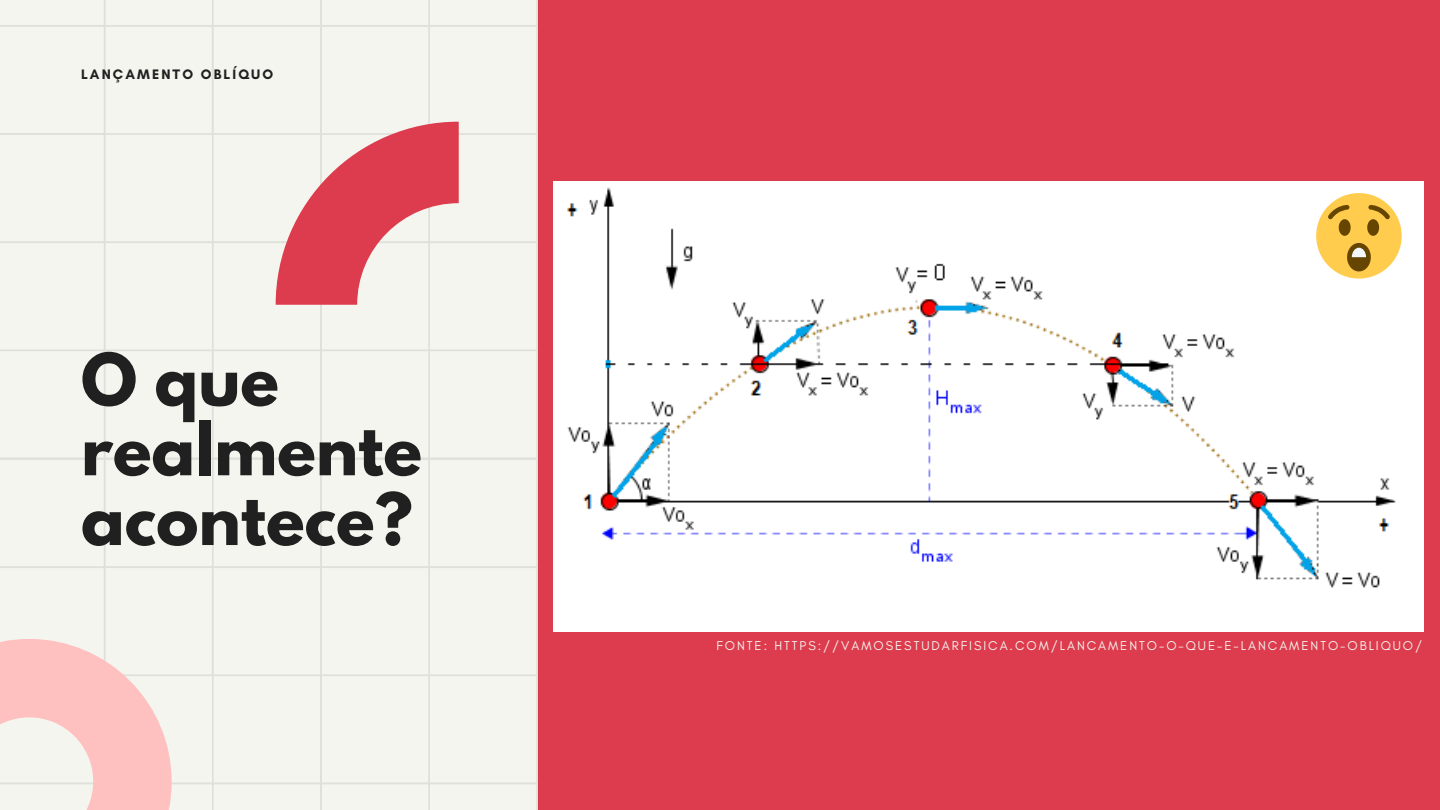
<style>
.page{position:relative;width:1440px;height:810px;background:#fff}
.page>*{position:absolute;margin:0;border:0;box-sizing:border-box;transform-origin:0 0}
.t1{font:700 64px/69.8px "League Spartan";color:#202020}
.t2{font:700 14px "Glacial Indifference";letter-spacing:.15em;color:#202020}
.t3{font:13px "Glacial Indifference";letter-spacing:.15em;color:#f5f5ef}
</style>
<div class="page">
<div style="left:538px;top:0;width:902px;height:810px;background:#dc3c4d"></div>
<div style="left:0;top:0;width:538px;height:458px;background:#f5f5ef"></div>
<div style="left:0;top:458px;width:538px;height:352px;background:#f5f5ef"></div>
<svg style="left:276px;top:122px;width:183px;height:183px"></svg>
<svg style="left:0;top:639px;width:172px;height:171px;fill:#ffc0c0"></svg>
<div style="left:553px;top:181px;width:870px;height:450px;background:#fff"></div>
<div style="left:1316px;top:193px;width:86px;height:86px;background:#ffcc4d;border-radius:50%"></div>
<svg style="left:1347px;top:243px;width:24px;height:28px"></svg>
<svg style="left:1328px;top:205px;width:62px;height:31px"></svg>
<p class="t2" style="left:81px;top:66px;width:194px">LANÇAMENTO OBLÍQUO</p>
<p class="t1" style="left:81px;top:353px;width:342px">O que realmente acontece?</p>
<p class="t3" style="left:716px;top:638px;width:707px">FONTE: HTTPS://VAMOSESTUDARFISICA.COM/LANCAMENTO-O-QUE-E-LANCAMENTO-OBLIQUO/</p>
</div>
